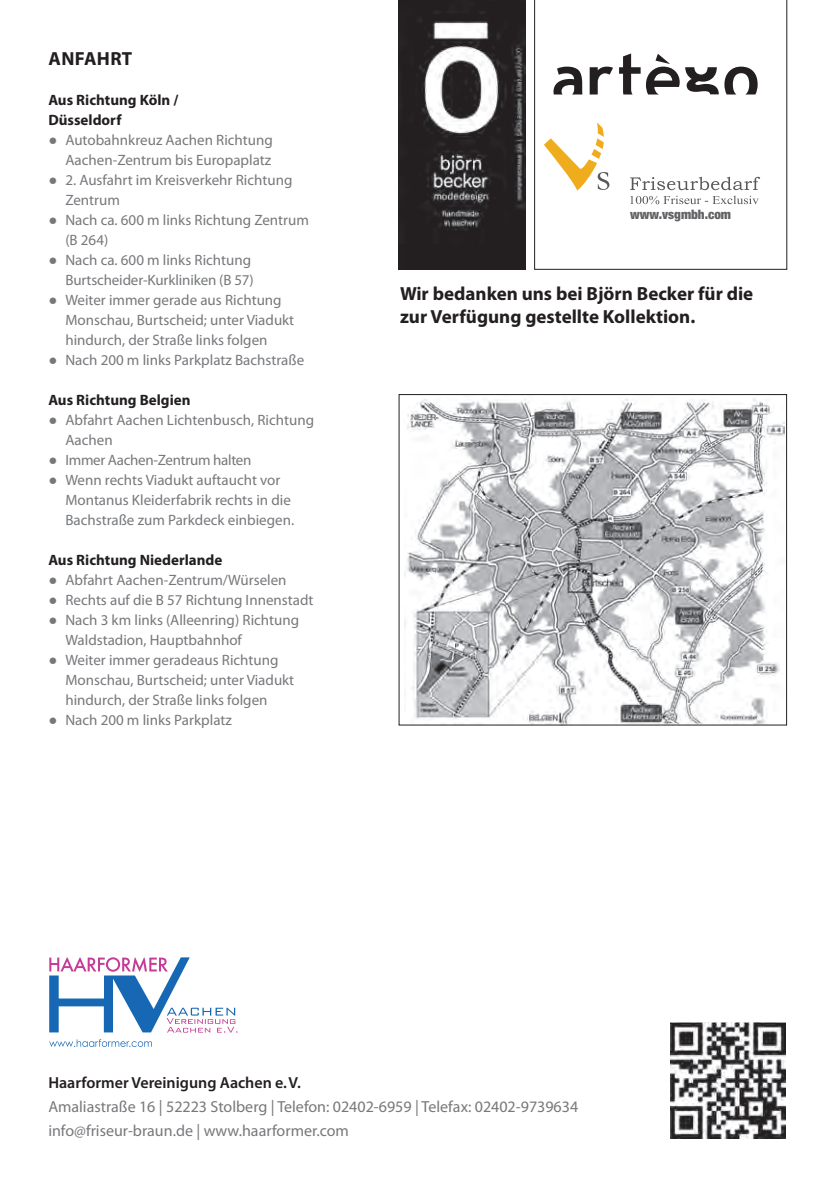
<style>
.page{position:relative;width:837px;height:1191px;background:#fff}
.page>*{position:absolute;margin:0;border:0;box-sizing:border-box;transform-origin:0 0}
.t1{font:700 19px/23px "Myriad Pro";color:#231f20}
.t2{font:700 19px "Myriad Pro";letter-spacing:.02em;color:#231f20}
.t3{font:16px/24px "Myriad Pro";color:#76787b}
.t4{font:600 16px "Myriad Pro";color:#231f20}
.t5{font:15px/20px "Myriad Pro";color:#76787b}
.t6{font:700 15px/20px "Myriad Pro";color:#231f20}
.t7{font:15px "Myriad Pro";letter-spacing:-.02em;color:#76787b}
.t8{font:900 condensed 13px "Helvetica Neue";color:#636366}
.s1{font-family:"Arial"}
</style>
<div class="page">
<svg style="left:534px;top:0;width:253px;height:270px"></svg>
<svg style="left:553px;top:67px;width:29px;height:27px"></svg>
<svg style="left:589px;top:67px;width:24px;height:27px"></svg>
<svg style="left:619px;top:53px;width:21px;height:41px"></svg>
<svg style="left:724px;top:67px;width:33px;height:27px"></svg>
<svg style="left:685px;top:67px;width:33px;height:27px"></svg>
<svg style="left:646px;top:54px;width:33px;height:40px"></svg>
<svg style="left:544px;top:122px;width:65px;height:69px"></svg>
<svg style="left:630px;top:177px;width:130px;height:13px"></svg>
<svg style="left:630px;top:196px;width:128px;height:8px"></svg>
<img style="left:670px;top:1022px;width:115px;height:116px">
<svg style="left:49px;top:1039px;width:103px;height:8px"></svg>
<svg style="left:49px;top:957px;width:188px;height:75px"></svg>
<img style="left:405px;top:398px;width:379px;height:325px">
<div style="left:398px;top:394px;width:389px;height:331px;border:1px solid #231f20"></div>
<img style="left:398px;top:0;width:127px;height:270px">
<p class="t2" style="left:48px;top:46px;width:85px">Anfahrt</p>
<p class="t6" style="left:48px;top:90px;width:131px">Aus Richtung Köln /<br>Düsseldorf</p>
<p class="t5" style="left:48px;top:130px;width:226px;text-align:right"><span class="s1">●</span> Autobahnkreuz Aachen Richtung<br>Aachen-Zentrum bis Europaplatz</p>
<p class="t5" style="left:65px;top:170px;width:228px;text-indent:-17px"><span class="s1">●</span> 2. Ausfahrt im Kreisverkehr Richtung<br>Zentrum</p>
<p class="t5" style="left:65px;top:210px;width:245px;text-indent:-17px"><span class="s1">●</span> Nach ca. 600 m links Richtung Zentrum (B 264)</p>
<p class="t5" style="left:48px;top:250px;width:207px;text-align:right"><span class="s1">●</span> Nach ca. 600 m links Richtung<br>Burtscheider-Kurkliniken (B 57)</p>
<p class="t5" style="left:65px;top:290px;width:230px;text-indent:-17px"><span class="s1">●</span> Weiter immer gerade aus Richtung<br>Monschau, Burtscheid; unter Viadukt hindurch, der Straße links folgen</p>
<p class="t5" style="left:48px;top:350px;width:257px"><span class="s1">●</span> Nach 200 m links Parkplatz Bachstraße</p>
<p class="t6" style="left:48px;top:390px;width:144px">Aus Richtung Belgien</p>
<p class="t5" style="left:65px;top:410px;width:250px;text-indent:-17px"><span class="s1">●</span> Abfahrt Aachen Lichtenbusch, Richtung<br>Aachen</p>
<p class="t7" style="left:48px;top:451px;width:205px"><span class="s1">●</span> Immer Aachen-Zentrum halten</p>
<p class="t5" style="left:65px;top:470px;width:230px;text-indent:-17px"><span class="s1">●</span> Wenn rechts Viadukt auftaucht vor<br>Montanus Kleiderfabrik rechts in die<br>Bachstraße zum Parkdeck einbiegen.</p>
<p class="t6" style="left:48px;top:550px;width:175px">Aus Richtung Niederlande</p>
<p class="t5" style="left:48px;top:570px;width:240px"><span class="s1">●</span> Abfahrt Aachen-Zentrum/Würselen</p>
<p class="t5" style="left:48px;top:590px;width:266px"><span class="s1">●</span> Rechts auf die B 57 Richtung Innenstadt</p>
<p class="t5" style="left:65px;top:610px;width:235px;text-indent:-17px"><span class="s1">●</span> Nach 3 km links (Alleenring) Richtung<br>Waldstadion, Hauptbahnhof</p>
<p class="t5" style="left:65px;top:650px;width:230px;text-indent:-17px"><span class="s1">●</span> Weiter immer geradeaus Richtung<br>Monschau, Burtscheid; unter Viadukt hindurch, der Straße links folgen</p>
<p class="t5" style="left:48px;top:710px;width:185px"><span class="s1">●</span> Nach 200 m links Parkplatz</p>
<p class="t8" style="left:630px;top:206px;width:102px">www.vsgmbh.com</p>
<p class="t1" style="left:400px;top:281px;width:355px">Wir bedanken uns bei Björn Becker für die zur Verfügung gestellte Kollektion.</p>
<p class="t4" style="left:48px;top:1072px;width:254px">Haarformer Vereinigung Aachen e.V.</p>
<p class="t3" style="left:48px;top:1094px;width:531px">Amaliastraße 16 | 52223 Stolberg | Telefon: 02402-6959 | Telefax: 02402-9739634 info@friseur-braun.de | www.haarformer.com</p>
</div>
